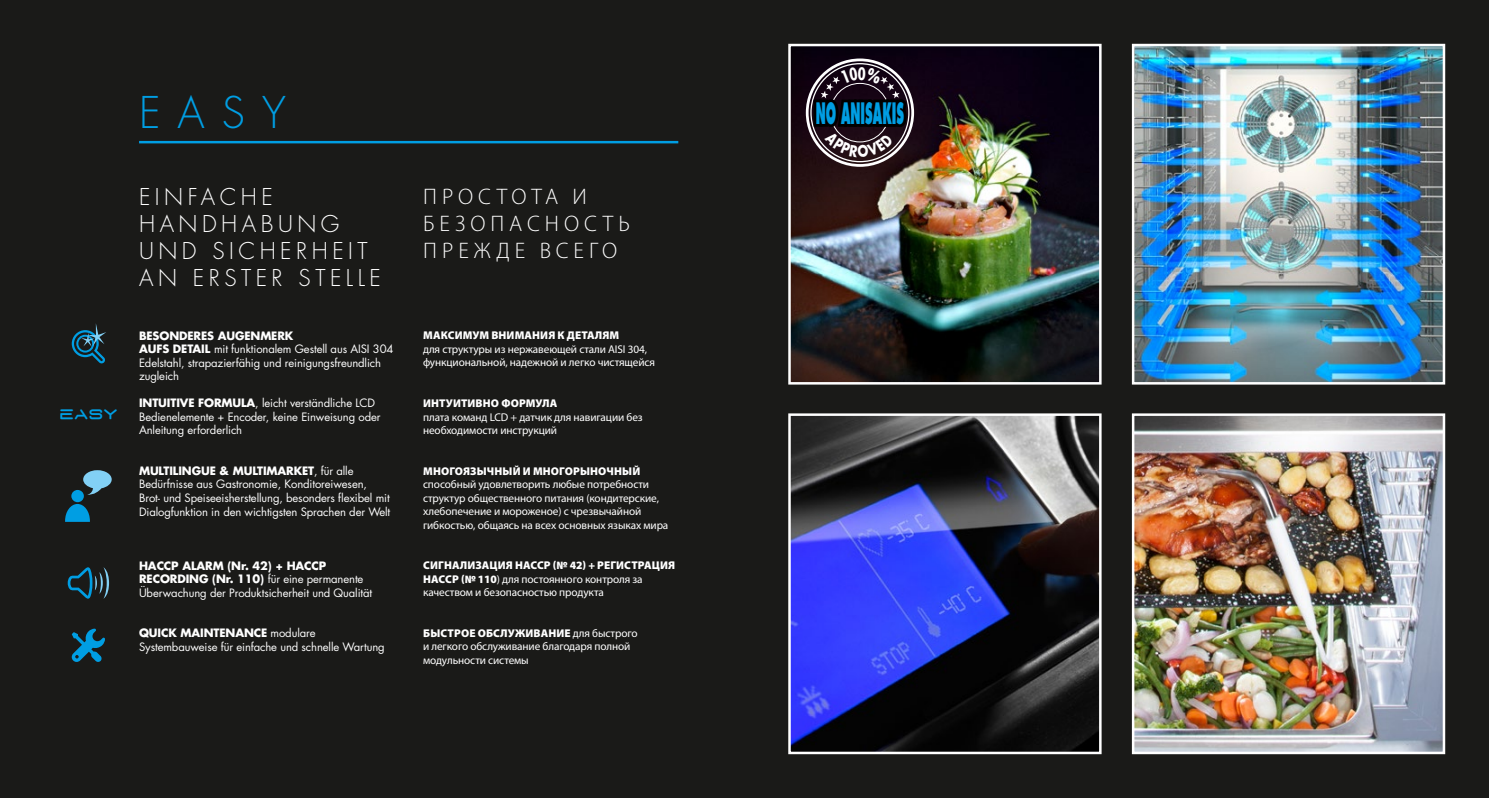
<style>
.page{position:relative;width:1489px;height:798px;background:#fff}
.page>*{position:absolute;margin:0;border:0;box-sizing:border-box;transform-origin:0 0}
.t1{font:300 42.5px "Futura";color:#009ee3}
.t2{font:800 28.62px "Futura";color:#009ee3;scale:.4 1}
.t3{font:300 22.5px/27px "Futura";letter-spacing:.2em;color:#fff}
.t4{font:300 22.5px/27px "Myriad Pro";letter-spacing:.22em;color:#fff}
.t5{font:13.75px "D3 Euronism Bold";color:#009ee3}
.t6{font:11.25px/13.5px "Futura";letter-spacing:-.01em;color:#fff}
.t7{font:11.25px/13.5px "Myriad Pro";letter-spacing:-.01em;color:#fff}
.t8{font:900 11.25px "Myriad Pro";letter-spacing:.01em;color:#fff}
.t9{font:700 11.25px "Futura";letter-spacing:-.01em;color:#fff}
.s1{font-weight:700}
.s2{font-weight:900}
</style>
<div class="page">
<div style="left:0;top:0;width:1488px;height:797px;background:#1a1a18"></div>
<hr style="left:139px;top:141px;width:539px;height:2px;background:#009ee3">
<img style="left:791px;top:47px;width:307px;height:334px">
<div style="left:788px;top:44px;width:313px;height:340px;border:2px solid #fff"></div>
<img style="left:1134px;top:47px;width:307px;height:334px">
<div style="left:1131px;top:44px;width:313px;height:340px;border:2px solid #fff"></div>
<img style="left:791px;top:416px;width:307px;height:334px">
<div style="left:788px;top:413px;width:313px;height:340px;border:2px solid #fff"></div>
<img style="left:1134px;top:416px;width:307px;height:334px">
<div style="left:1131px;top:413px;width:313px;height:340px;border:2px solid #fff"></div>
<div style="left:805px;top:58px;width:109px;height:109px;border:3px solid #fff;border-radius:50%"></div>
<svg style="left:72px;top:628px;width:33px;height:34px"></svg>
<svg style="left:68px;top:567px;width:41px;height:31px"></svg>
<svg style="left:65px;top:470px;width:47px;height:51px"></svg>
<svg style="left:72px;top:323px;width:34px;height:40px"></svg>
<svg style="left:810px;top:67px;width:99px;height:90px"></svg>
<h1 class="t1" style="left:139px;top:85px;width:148px">EASY</h1>
<h2 class="t2" style="left:815px;top:96px;width:222px">NO ANISAKIS</h2>
<p class="t5" style="left:60px;top:409px;width:58px">EASY</p>
<h3 class="t3" style="left:139px;top:183px;width:65px">EINFAC</h3>
<h3 class="t3" style="left:139px;top:183px;width:243px;text-indent:102px">HE<br>HANDHABUNG<br>UND SICHER HEIT<br>AN ER STER STELLE</h3>
<p class="t6" style="left:139px;top:328px;width:256px"><span class="s1">BESONDERES AUGENMERK<br>AUFS DETAIL</span> mit funktionalem Gestell aus AISI 304<br>Edelstahl, strapazierfähig und reinigungsfreundlich zugleich</p>
<p class="t6" style="left:139px;top:396px;width:243px"><span class="s1">INTUITIVE FORMULA</span>, leicht verständliche LCD<br>Bedienelemente + Encoder, keine Einweisung oder<br>Anleitung erforderlich</p>
<p class="t6" style="left:139px;top:463px;width:253px"><span class="s1">MULTILINGUE &amp; MULTIMARKET</span>, für alle Bedürfnisse aus Gastronomie, Konditoreiwesen, Brot- und Speiseeisherstellung, besonders flexibel mit Dialogfunktion in den wichtigsten Sprachen der Welt</p>
<p class="t9" style="left:139px;top:557px;width:61px">HACCP ALARM</p>
<p class="t9" style="left:227px;top:557px;width:100px">(NR. 42) + HACCP</p>
<p class="t9" style="left:139px;top:570px;width:17px">RECORDING</p>
<p class="t6" style="left:139px;top:571px;width:234px;text-indent:73px"><span class="s1">(NR. 110)</span> für eine permanente<br>Überwachung der Produktsicherheit und Qualität</p>
<p class="t9" style="left:139px;top:624px;width:18px">QUICK</p>
<p class="t9" style="left:181px;top:624px;width:20px">MAINTENANCE</p>
<p class="t6" style="left:139px;top:625px;width:247px;text-indent:131px">modulare<br>Systembauweise für einfache und schnelle Wartung</p>
<h3 class="t4" style="left:423px;top:183px;width:208px">ПРОСТОТА И<br>БЕЗОПАСНОСТЬ<br>ПРЕЖДЕ ВСЕГО</h3>
<p class="t8" style="left:423px;top:328px;width:198px">МАКСИМУМ ВНИМАНИЯ К ДЕТАЛЯМ</p>
<p class="t7" style="left:423px;top:342px;width:233px">для структуры из нержавеющей стали AISI 304, функциональной, надежной и легко чистящейся</p>
<p class="t8" style="left:423px;top:395px;width:17px">Интуитивно</p>
<p class="t8" style="left:501px;top:395px;width:18px">формула</p>
<p class="t7" style="left:423px;top:410px;width:221px">плата команд LCD + датчик для навигации без необходимости инструкций</p>
<p class="t8" style="left:423px;top:463px;width:120px">Многоязычный и мно</p>
<p class="t8" style="left:559px;top:463px;width:15px">горыно</p>
<p class="t8" style="left:606px;top:463px;width:35px">чный</p>
<p class="t7" style="left:423px;top:477px;width:247px">способный удовлетворить любые потребности структур общественного питания (кондитерские, хлебопечение и мороженое) с чрезвычайной гибкостью, общаясь на всех основных языках мира</p>
<p class="t8" style="left:423px;top:557px;width:30px">Сигнали</p>
<p class="t8" style="left:475px;top:557px;width:149px">зация HACCP (№ 42) + регистра</p>
<p class="t8" style="left:652px;top:557px;width:16px">ция</p>
<p class="t7" style="left:423px;top:572px;width:221px"><span class="s2">HACCP (№ 110</span>) для постоянного контроля за качеством и безопасностью продукта</p>
<p class="t8" style="left:423px;top:625px;width:16px">Быстрое</p>
<p class="t8" style="left:478px;top:625px;width:9px">обслу</p>
<p class="t8" style="left:515px;top:625px;width:19px">живание</p>
<p class="t7" style="left:423px;top:626px;width:216px;text-indent:150px">для быстрого и легкого обслуживание благодаря полной модульности системы</p>
</div>
